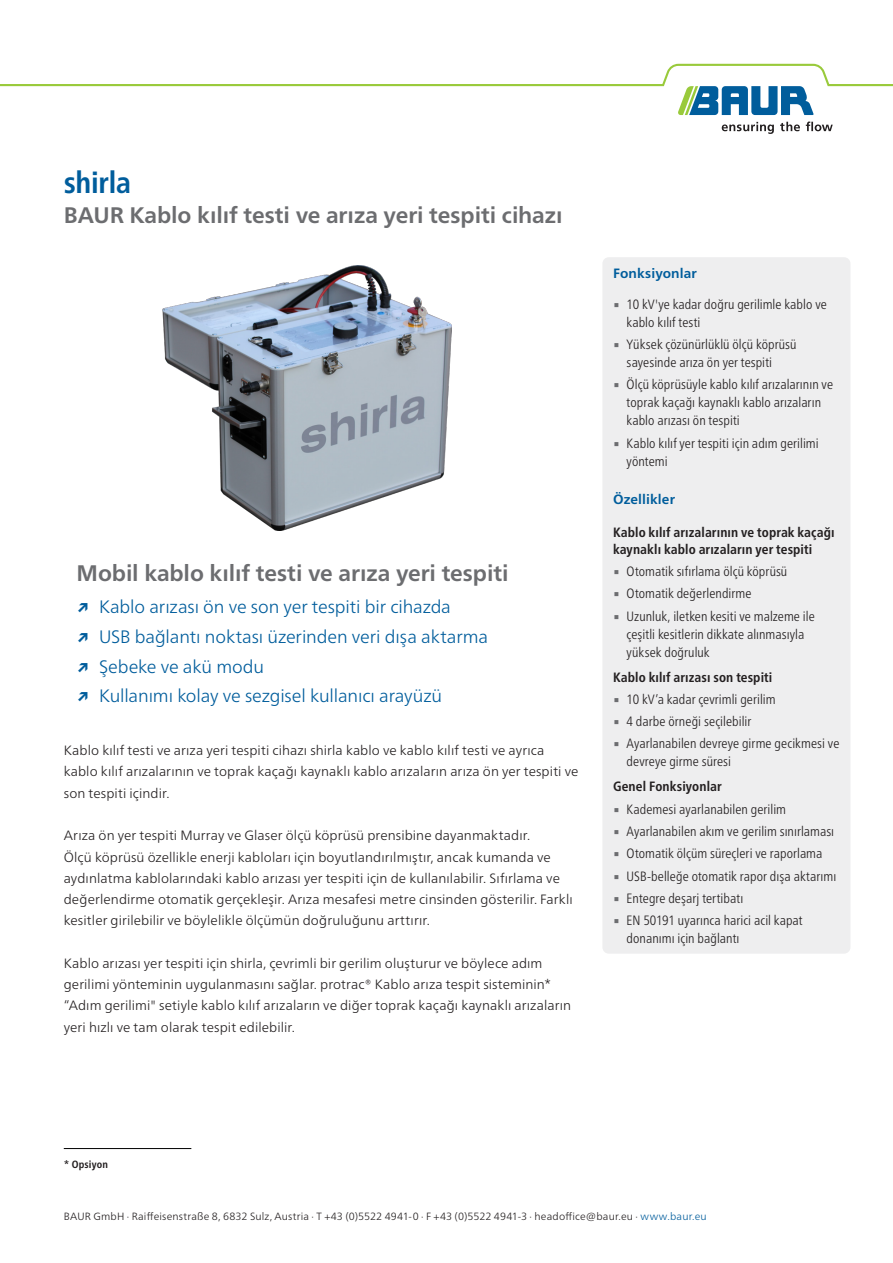
<style>
.page{position:relative;width:893px;height:1263px;background:#fff}
.page>*{position:absolute;margin:0;border:0;box-sizing:border-box;transform-origin:0 0}
.t1{font:700 condensed 30px "Frutiger Neue LTW1 G";letter-spacing:-.01em;color:#005d9c}
.t2{font:700 22.5px "Frutiger Neue LTW1 G";letter-spacing:-.005em;color:#6c6d70}
.t3{font:300 18px/29.7px "Frutiger Neue LTW1 G";letter-spacing:-.005em;color:#005d9c}
.t4{font:300 13.5px/21.3px "Frutiger Neue LTW1 G";letter-spacing:.005em;color:#231f20}
.t5{font:300 condensed 13.5px/18px "Frutiger Neue LTW1 G";letter-spacing:.005em;color:#231f20}
.t6{font:700 condensed 13.5px/16.5px "Frutiger Neue LTW1 G";letter-spacing:.01em;color:#231f20}
.t7{font:700 13.5px "Frutiger Neue LTW1 G";letter-spacing:.01em;color:#005d9c}
.t8{font:300 10.5px "Frutiger Neue LTW1 G";letter-spacing:.015em;color:#231f20}
.t9{font:700 condensed 10.5px "Frutiger Neue LTW1 G";letter-spacing:.015em;color:#231f20}
.s1{font-weight:700}
.s2{font-family:"Lucida Sans Unicode";font-weight:400;font-stretch:normal;color:#6c6d70}
.s3{color:#005d9c}
</style>
<div class="page">
<svg style="left:722px;top:122px;width:52px;height:12px"></svg>
<svg style="left:780px;top:122px;width:20px;height:9px"></svg>
<svg style="left:806px;top:122px;width:27px;height:9px"></svg>
<svg style="left:0;top:64px;width:893px;height:51px"></svg>
<div style="left:602px;top:257px;width:248px;height:697px;background:#eeeeef;border-radius:6px"></div>
<img style="left:163px;top:266px;width:288px;height:264px">
<hr style="left:64px;top:1148px;width:127px;height:1px;background:#000">
<h1 class="t1" style="left:64px;top:160px;width:69px">shirla</h1>
<h2 class="t2" style="left:64px;top:199px;width:500px">BAUR Kablo kılıf testi ve arıza yeri tespiti cihazı</h2>
<h2 class="t2" style="left:77px;top:557px;width:434px">Mobil kablo kılıf testi ve arıza yeri tespiti</h2>
<h3 class="t3" style="left:77px;top:591px;width:413px"><span class="s1">↗</span> Kablo arızası ön ve son yer tespiti bir cihazda<br><span class="s1">↗</span> USB bağlantı noktası üzerinden veri dışa aktarma <span class="s1">↗</span> Şebeke ve akü modu<br><span class="s1">↗</span> Kullanımı kolay ve sezgisel kullanıcı arayüzü</h3>
<p class="t4" style="left:64px;top:739px;width:516px">Kablo kılıf testi ve arıza yeri tespiti cihazı shirla kablo ve kablo kılıf testi ve ayrıca kablo kılıf arızalarının ve toprak kaçağı kaynaklı kablo arızaların arıza ön yer tespiti ve son tespiti içindir.</p>
<p class="t4" style="left:64px;top:824px;width:510px">Arıza ön yer tespiti Murray ve Glaser ölçü köprüsü prensibine dayanmaktadır.<br>Ölçü köprüsü özellikle enerji kabloları için boyutlandırılmıştır, ancak kumanda ve aydınlatma kablolarındaki kablo arızası yer tespiti için de kullanılabilir. Sıfırlama ve değerlendirme otomatik gerçekleşir. Arıza mesafesi metre cinsinden gösterilir. Farklı kesitler girilebilir ve böylelikle ölçümün doğruluğunu arttırır.</p>
<p class="t4" style="left:64px;top:951px;width:509px">Kablo arızası yer tespiti için shirla, çevrimli bir gerilim oluşturur ve böylece adım gerilimi yönteminin uygulanmasını sağlar. protrac® Kablo arıza tespit sisteminin* “Adım gerilimi" setiyle kablo kılıf arızaların ve diğer toprak kaçağı kaynaklı arızaların yeri hızlı ve tam olarak tespit edilebilir.</p>
<p class="t7" style="left:613px;top:264px;width:85px">Fonksiyonlar</p>
<p class="t5" style="left:627px;top:294px;width:202px;text-indent:-14px"><span class="s2">▪</span> 10 kV'ye kadar doğru gerilimle kablo ve kablo kılıf testi</p>
<p class="t5" style="left:627px;top:334px;width:171px;text-indent:-14px"><span class="s2">▪</span> Yüksek çözünürlüklü ölçü köprüsü sayesinde arıza ön yer tespiti</p>
<p class="t5" style="left:627px;top:375px;width:208px;text-indent:-14px"><span class="s2">▪</span> Ölçü köprüsüyle kablo kılıf arızalarının ve toprak kaçağı kaynaklı kablo arızaların kablo arızası ön tespiti</p>
<p class="t5" style="left:627px;top:433px;width:194px;text-indent:-14px"><span class="s2">▪</span> Kablo kılıf yer tespiti için adım gerilimi yöntemi</p>
<p class="t7" style="left:613px;top:489px;width:63px">Özellikler</p>
<p class="t6" style="left:613px;top:523px;width:223px">Kablo kılıf arızalarının ve toprak kaçağı kaynaklı kablo arızaların yer tespiti</p>
<p class="t5" style="left:613px;top:561px;width:176px"><span class="s2">▪</span> Otomatik sıfırlama ölçü köprüsü</p>
<p class="t5" style="left:613px;top:584px;width:140px"><span class="s2">▪</span> Otomatik değerlendirme</p>
<p class="t5" style="left:627px;top:606px;width:190px;text-indent:-14px"><span class="s2">▪</span> Uzunluk, iletken kesiti ve malzeme ile çeşitli kesitlerin dikkate alınmasıyla yüksek doğruluk</p>
<p class="t6" style="left:613px;top:668px;width:161px">Kablo kılıf arızası son tespiti</p>
<p class="t5" style="left:613px;top:689px;width:164px"><span class="s2">▪</span> 10 kV’a kadar çevrimli gerilim</p>
<p class="t5" style="left:613px;top:711px;width:140px"><span class="s2">▪</span> 4 darbe örneği seçilebilir</p>
<p class="t5" style="left:627px;top:734px;width:214px;text-indent:-14px"><span class="s2">▪</span> Ayarlanabilen devreye girme gecikmesi ve devreye girme süresi</p>
<p class="t6" style="left:613px;top:777px;width:110px">Genel Fonksiyonlar</p>
<p class="t5" style="left:613px;top:799px;width:175px"><span class="s2">▪</span> Kademesi ayarlanabilen gerilim</p>
<p class="t5" style="left:613px;top:821px;width:223px"><span class="s2">▪</span> Ayarlanabilen akım ve gerilim sınırlaması</p>
<p class="t5" style="left:613px;top:843px;width:211px"><span class="s2">▪</span> Otomatik ölçüm süreçleri ve raporlama</p>
<p class="t5" style="left:613px;top:866px;width:225px"><span class="s2">▪</span> USB‑belleğe otomatik rapor dışa aktarımı</p>
<p class="t5" style="left:613px;top:888px;width:132px"><span class="s2">▪</span> Entegre deşarj tertibatı</p>
<p class="t5" style="left:627px;top:910px;width:178px;text-indent:-14px"><span class="s2">▪</span> EN 50191 uyarınca harici acil kapat donanımı için bağlantı</p>
<p class="t9" style="left:64px;top:1156px;width:46px">* Opsiyon</p>
<p class="t8" style="left:64px;top:1208px;width:644px">BAUR GmbH · Raiffeisenstraße 8, 6832 Sulz, Austria · T +43 (0)5522 4941-0 · F +43 (0)5522 4941-3 · headoffice@baur.eu · <span class="s3">www.baur.eu</span></p>
</div>
